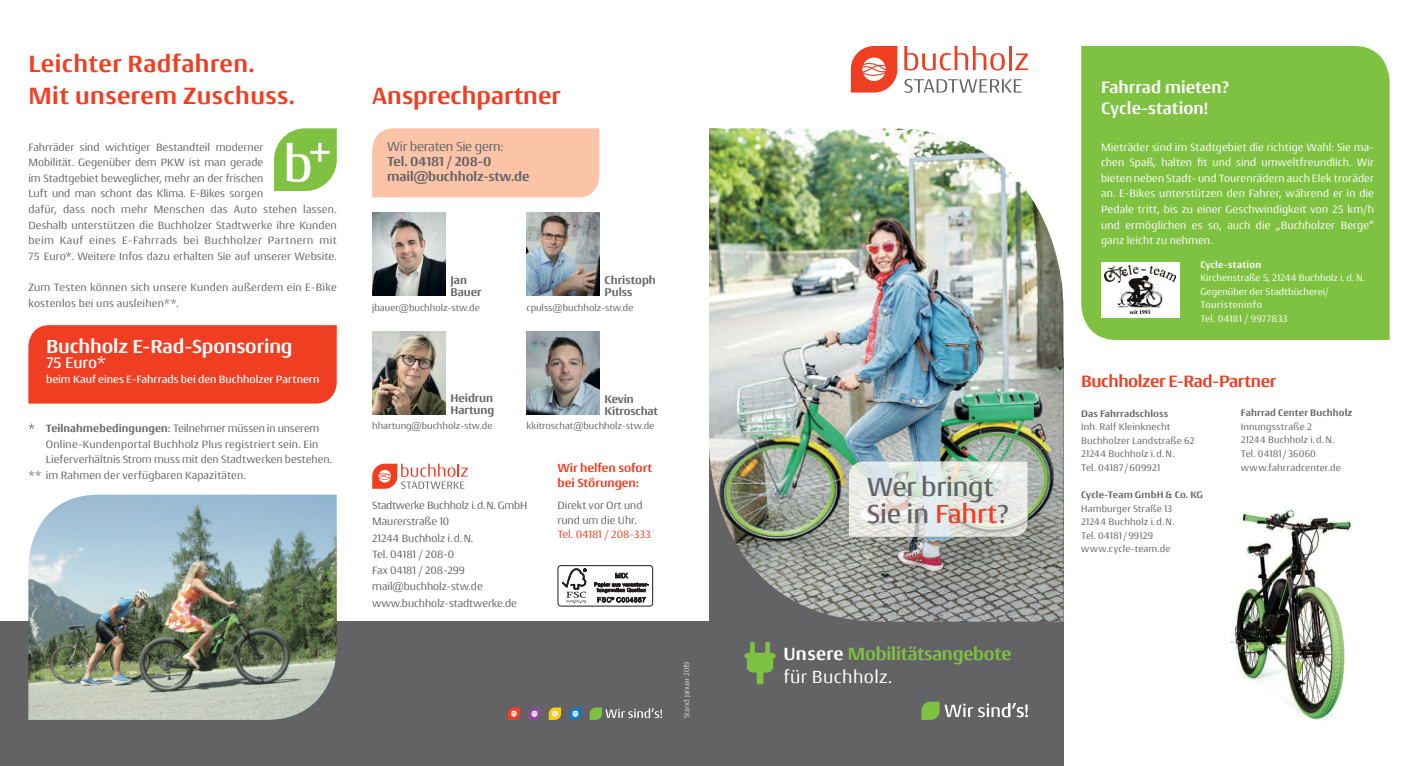
<style>
.page{position:relative;width:1418px;height:766px;background:#fff}
.page>*{position:absolute;margin:0;border:0;box-sizing:border-box;transform-origin:0 0}
.t1{font:500 27.62px/27.6px "Conto";letter-spacing:-.01em;color:#636366}
.t2{font:700 25px/31.2px "Conto";letter-spacing:.02em;color:#ef3e22}
.t3{font:700 20px "Conto";letter-spacing:-.005em;color:#fff}
.t4{font:700 18.75px/22.5px "Conto";letter-spacing:-.01em;color:#7fc241}
.t5{font:700 17.5px/21px "Conto";letter-spacing:.005em;color:#fff}
.t6{font:700 17.5px "Conto";letter-spacing:-.025em;color:#ef3e22}
.t7{font:500 16.25px "Conto";letter-spacing:-.01em;color:#fff}
.t8{font:700 13.75px/15px "Conto";letter-spacing:-.01em;color:#636366}
.t9{font:13.75px "Conto";letter-spacing:-.02em;color:#636366}
.t10{font:700 12.5px/15px "Conto";color:#ef3e22}
.t11{font:700 11.88px/11.9px "Conto";color:#636366}
.t12{font:11.25px/15.6px "Conto";letter-spacing:.005em;color:#636366}
.t13{font:11.25px/15.6px "Conto";letter-spacing:.01em;color:#fff;text-align:justify}
.t14{font:500 11.25px "Conto";color:#fff}
.t15{font:11.25px "Conto";color:#ef3e22}
.t16{font:10px/13.5px "Conto";letter-spacing:.015em;color:#636366}
.t17{font:10px/13.5px "Conto";letter-spacing:.005em;color:#fff}
.t18{font:700 10px "Conto";letter-spacing:.015em;color:#636366}
.t19{font:700 10px "Conto";letter-spacing:.02em;color:#fff}
.t20{font:300 7.5px "Conto";color:#fff}
.s1{font-weight:500}
.s2{font-weight:700}
.s3{color:#ef3e22}
.s4{color:#fff}
.s5{font-weight:400;color:#fff}
</style>
<div class="page">
<div style="left:709px;top:359px;width:354px;height:406px;background:#636366"></div>
<img style="left:709px;top:128px;width:354px;height:493px">
<img style="left:848px;top:461px;width:179px;height:75px">
<div style="left:0;top:621px;width:709px;height:144px;background:#636366"></div>
<svg style="left:850px;top:46px;width:47px;height:47px"></svg>
<svg style="left:904px;top:79px;width:117px;height:14px"></svg>
<hr style="left:1008px;top:46px;width:3px;height:24px;background:#ef3e22">
<svg style="left:1015px;top:53px;width:13px;height:17px"></svg>
<svg style="left:904px;top:46px;width:100px;height:24px"></svg>
<svg style="left:921px;top:701px;width:106px;height:18px"></svg>
<div style="left:756px;top:668px;width:7px;height:16px;background:#7fc241;border-radius:2px"></div>
<div style="left:750px;top:641px;width:5px;height:15px;background:#7fc241;border-radius:2px"></div>
<div style="left:765px;top:641px;width:5px;height:15px;background:#7fc241;border-radius:2px"></div>
<div style="left:744px;top:653px;width:31px;height:5px;background:#7fc241;border-radius:2px"></div>
<svg style="left:747px;top:652px;width:26px;height:20px"></svg>
<svg style="left:569px;top:707px;width:12px;height:12px"></svg>
<svg style="left:508px;top:707px;width:12px;height:12px"></svg>
<svg style="left:528px;top:707px;width:12px;height:12px"></svg>
<svg style="left:548px;top:707px;width:13px;height:12px"></svg>
<svg style="left:589px;top:707px;width:73px;height:12px"></svg>
<div style="left:372px;top:128px;width:227px;height:69px;background:#fbc4a9"></div>
<svg style="left:372px;top:463px;width:96px;height:26px"></svg>
<div style="left:557px;top:565px;width:96px;height:41px;border:1px solid #231f20;border-radius:3px"></div>
<svg style="left:562px;top:568px;width:24px;height:35px"></svg>
<svg style="left:594px;top:572px;width:54px;height:30px"></svg>
<img style="left:526px;top:212px;width:73px;height:84px">
<img style="left:526px;top:331px;width:73px;height:83px">
<img style="left:372px;top:331px;width:73px;height:83px">
<img style="left:372px;top:212px;width:73px;height:84px">
<div style="left:28px;top:325px;width:309px;height:78px;background:#ef3e22"></div>
<img style="left:28px;top:494px;width:309px;height:225px">
<svg style="left:274px;top:128px;width:63px;height:63px"></svg>
<div style="left:1081px;top:46px;width:308px;height:294px;background:#7fc241"></div>
<div style="left:1101px;top:262px;width:78px;height:55px;background:#fff"></div>
<img style="left:1104px;top:265px;width:71px;height:48px">
<img style="left:1231px;top:508px;width:121px;height:212px">
<h2 class="t2" style="left:28px;top:48px;width:268px">Leichter Radfahren.<br>Mit unserem Zuschuss.</h2>
<p class="t12" style="left:28px;top:139px;width:310px">Fahrräder sind wichtiger Bestandteil moderner<br>Mobilität. Gegenüber dem PKW ist man gerade<br>im Stadtgebiet beweglicher, mehr an der frischen<br>Luft und man schont das Klima. E-Bikes sorgen<br>dafür, dass noch mehr Menschen das Auto stehen lassen.<br>Deshalb unterstützen die Buchholzer Stadtwerke ihre Kunden beim Kauf eines E-Fahrrads bei Buchholzer Partnern mit 75 Euro*. Weitere Infos dazu erhalten Sie auf unserer Website.</p>
<p class="t12" style="left:28px;top:279px;width:310px">Zum Testen können sich unsere Kunden außerdem ein E-Bike kostenlos bei uns ausleihen**.</p>
<h3 class="t3" style="left:46px;top:334px;width:248px">Buchholz E-Rad-Sponsoring</h3>
<h3 class="t7" style="left:46px;top:352px;width:62px">75 Euro*</h3>
<p class="t14" style="left:46px;top:372px;width:275px">beim Kauf eines E-Fahrrads bei den Buchholzer Partnern</p>
<p class="t12" style="left:28px;top:420px;width:293px"><span class="s1">*</span> <span class="s2">Teilnahmebedingungen</span><span class="s1">:</span> Teilnehmer müssen in unserem</p>
<p class="t12" style="left:46px;top:435px;width:274px">Online-Kundenportal Buchholz Plus registriert sein. Ein</p>
<p class="t12" style="left:46px;top:451px;width:288px">Liefer verhältnis Strom muss mit den Stadtwerken bestehen.</p>
<p class="t12" style="left:28px;top:467px;width:219px">** im Rahmen der verfügbaren Kapazitäten.</p>
<h2 class="t2" style="left:372px;top:79px;width:190px">Ansprechpartner</h2>
<p class="t9" style="left:387px;top:137px;width:118px">Wir beraten Sie gern:</p>
<p class="t8" style="left:387px;top:153px;width:144px">Tel. 04181 / 208-0 mail@buchholz-stw.de</p>
<p class="t11" style="left:450px;top:274px;width:33px">Jan<br>Bauer</p>
<p class="t16" style="left:372px;top:300px;width:109px">jbauer@buchholz-stw.de</p>
<p class="t11" style="left:604px;top:274px;width:53px">Christoph<br>Pulss</p>
<p class="t16" style="left:526px;top:300px;width:108px">cpulss@buchholz-stw.de</p>
<p class="t11" style="left:450px;top:391px;width:45px">Heidrun<br>Hartung</p>
<p class="t11" style="left:604px;top:392px;width:55px">Kevin<br>Kitroschat</p>
<p class="t16" style="left:372px;top:419px;width:122px">hhartung@buchholz-stw.de</p>
<p class="t16" style="left:526px;top:419px;width:129px">kkitroschat@buchholz-stw.de</p>
<p class="t12" style="left:372px;top:496px;width:157px;line-height:16.2px">Stadtwerke Buchholz i. d. N. GmbH<br>Maurerstraße 10<br>21244 Buchholz i. d. N.<br>Tel. 04181 / 208-0<br>Fax 04181 / 208-299 mail@buchholz -stw.de www.buchholz-stadtwerke .de</p>
<p class="t10" style="left:557px;top:460px;width:96px">Wir helfen sofort bei Störungen:</p>
<p class="t12" style="left:557px;top:497px;width:87px;line-height:15px">Direkt vor Ort und rund um die Uhr.</p>
<p class="t15" style="left:557px;top:526px;width:95px">Tel. 04181 / 208-333</p>
<p class="t20" style="left:681px;top:718px;width:58px;rotate:-90deg">Stand: Januar 2019</p>
<h1 class="t1" style="left:866px;top:471px;width:144px">Wer bringt<br>Sie in <span class="s3">Fahrt</span>?</h1>
<h3 class="t4" style="left:783px;top:641px;width:229px"><span class="s4">Unsere</span> Mobilitätsangebote <span class="s5">für Buchholz.</span></h3>
<h3 class="t5" style="left:1101px;top:76px;width:130px">Fahrrad mieten?<br>Cycle-station!</h3>
<p class="t13" style="left:1101px;top:139px;width:274px">Mieträder sind im Stadtgebiet die richtige Wahl: Sie ma&shy;chen Spaß, halten fit und sind umweltfreundlich. Wir bieten neben Stadt- und Tourenrädern auch Elek troräder an. E-Bikes unterstützen den Fahrer, während er in die Pedale tritt, bis zu einer Geschwindigkeit von 25 km/h und ermöglichen es so, auch die „Buchholzer Berge“ ganz leicht zu nehmen.</p>
<p class="t19" style="left:1200px;top:258px;width:62px">Cycle-station</p>
<p class="t17" style="left:1200px;top:271px;width:166px">Kirchenstraße 5, 21244 Buchholz i. d. N.<br>Gegenüber der Stadtbücherei/<br>Touristeninfo<br>Tel. 04181 / 9977833</p>
<h3 class="t6" style="left:1081px;top:369px;width:196px">Buchholzer E-Rad-Partner</h3>
<p class="t18" style="left:1240px;top:406px;width:113px">Fahrrad Center Buchholz</p>
<p class="t16" style="left:1240px;top:419px;width:102px">Innungsstraße 2<br>21244 Buchholz i. d. N.<br>Tel. 04181 / 36060 www.fahrradcenter.de</p>
<p class="t18" style="left:1081px;top:407px;width:88px">Das Fahrradschloss</p>
<p class="t16" style="left:1081px;top:419px;width:115px">Inh. Ralf Kleinknecht<br>Buchholzer Landstraße 62<br>21244 Buchholz i. d. N.<br>Tel. 04187 / 609921</p>
<p class="t18" style="left:1081px;top:488px;width:123px">Cycle-Team GmbH &amp; Co. KG</p>
<p class="t16" style="left:1081px;top:501px;width:95px">Hamburger Straße 13<br>21244 Buchholz i. d. N.<br>Tel. 04181 / 99129 www.cycle-team.de</p>
</div>
